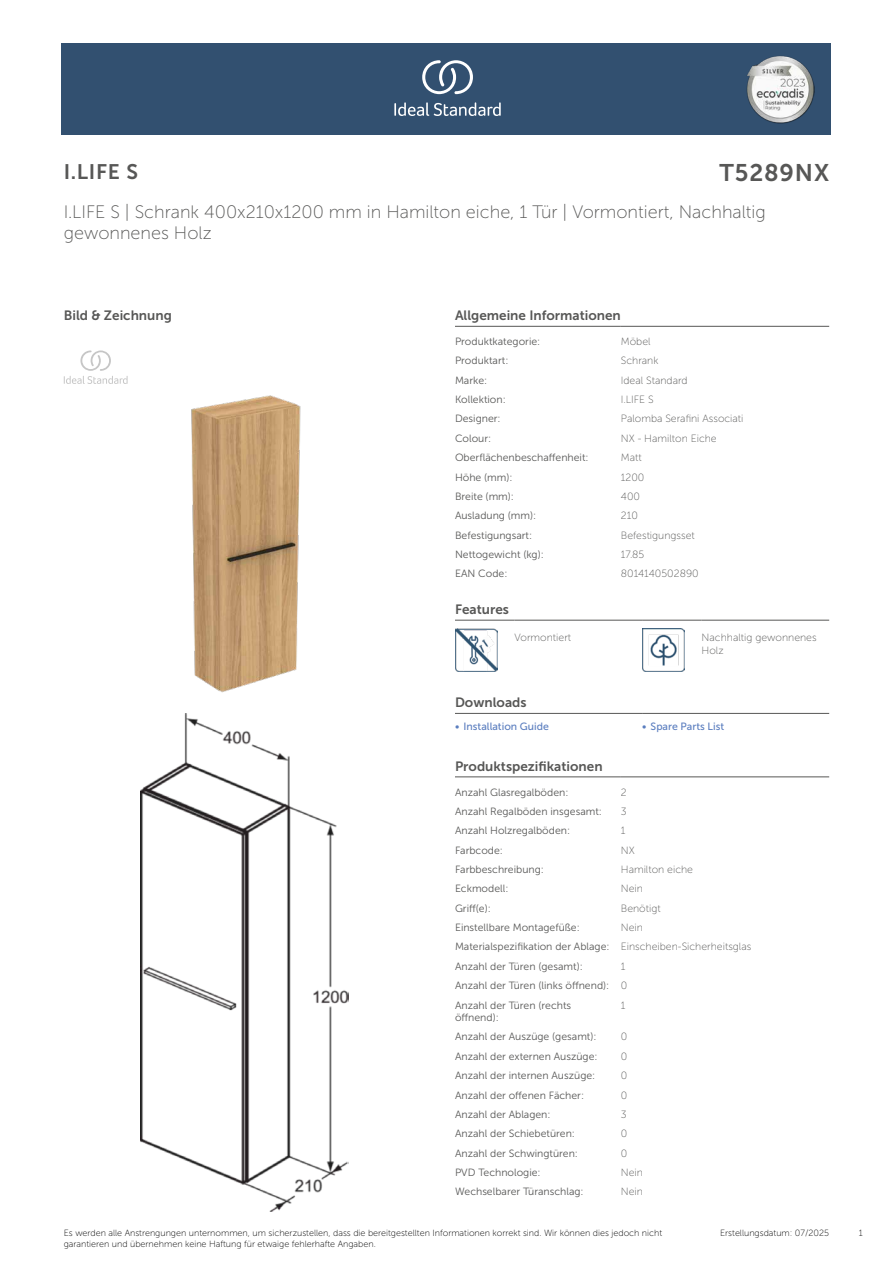
<style>
.page{position:relative;width:893px;height:1263px;background:#fff}
.page>*{position:absolute;margin:0;border:0;box-sizing:border-box;transform-origin:0 0}
.t1{font:24px "Museo Sans 700";letter-spacing:.035em;color:#575756}
.t2{font:21px "Museo Sans 700";color:#575756}
.t3{font:18px/21.6px "Museo Sans 100";color:#575756}
.head_9pt{font:13.5px "Museo Sans 700";color:#575756}
.head_general{font:10.5px/12.6px "Museo Sans 300";color:#575756}
.value_general{font:10.5px/12.6px "Museo Sans 100";color:#575756}
.links{font:10.5px "Museo Sans 500";color:#5b7ebf}
.t4{font:9px/10.8px "Museo Sans 100";color:#000}
</style>
<div class="page">
<div style="left:62px;top:43px;width:769px;height:91px;background:#325070"></div>
<hr style="left:455px;top:326px;width:166px;height:1px;background:#575756">
<hr style="left:621px;top:326px;width:208px;height:1px;background:#575756">
<hr style="left:455px;top:620px;width:59px;height:1px;background:#575756">
<hr style="left:514px;top:620px;width:128px;height:1px;background:#575756">
<hr style="left:642px;top:620px;width:60px;height:1px;background:#575756">
<hr style="left:702px;top:620px;width:127px;height:1px;background:#575756">
<img style="left:455px;top:629px;width:42px;height:42px">
<img style="left:642px;top:629px;width:43px;height:42px">
<hr style="left:455px;top:713px;width:187px;height:1px;background:#575756">
<hr style="left:642px;top:713px;width:187px;height:1px;background:#575756">
<hr style="left:455px;top:777px;width:166px;height:1px;background:#575756">
<hr style="left:621px;top:777px;width:208px;height:1px;background:#575756">
<svg style="left:64px;top:350px;width:64px;height:34px"></svg>
<img style="left:191px;top:395px;width:110px;height:297px">
<img style="left:140px;top:714px;width:209px;height:497px">
<svg style="left:394px;top:102px;width:107px;height:14px"></svg>
<svg style="left:422px;top:60px;width:51px;height:34px"></svg>
<img style="left:746px;top:56px;width:68px;height:67px">
<h2 class="t2" style="left:64px;top:160px;width:76px">I.LIFE S</h2>
<h1 class="t1" style="left:719px;top:160px;width:111px">T5289NX</h1>
<h3 class="t3" style="left:64px;top:201px;width:703px">I.LIFE S | Schrank 400x210x1200 mm in Hamilton eiche, 1 Tür | Vormontiert, Nachhaltig gewonnenes Holz</h3>
<h2 class="head_9pt" style="left:64px;top:308px;width:110px">Bild &amp; Zeichnung</h2>
<h2 class="head_9pt" style="left:455px;top:308px;width:167px">Allgemeine Informationen</h2>
<h3 class="head_general" style="left:455px;top:335px;width:87px">Produktkategorie:</h3>
<p class="value_general" style="left:621px;top:335px;width:31px">Möbel</p>
<h3 class="head_general" style="left:455px;top:354px;width:55px">Produktart:</h3>
<p class="value_general" style="left:621px;top:355px;width:39px">Schrank</p>
<h3 class="head_general" style="left:455px;top:374px;width:34px">Marke:</h3>
<p class="value_general" style="left:621px;top:374px;width:68px">Ideal Standard</p>
<h3 class="head_general" style="left:455px;top:393px;width:52px">Kollektion:</h3>
<p class="value_general" style="left:621px;top:393px;width:34px">I.LIFE S</p>
<h3 class="head_general" style="left:455px;top:413px;width:47px">Designer:</h3>
<p class="value_general" style="left:621px;top:413px;width:124px">Palomba Serafini Associati</p>
<h3 class="head_general" style="left:455px;top:432px;width:38px">Colour:</h3>
<p class="value_general" style="left:621px;top:432px;width:97px">NX - Hamilton Eiche</p>
<h3 class="head_general" style="left:455px;top:451px;width:135px">Oberflächenbeschaffenheit:</h3>
<p class="value_general" style="left:621px;top:451px;width:22px">Matt</p>
<h3 class="head_general" style="left:455px;top:471px;width:59px">Höhe (mm):</h3>
<p class="value_general" style="left:621px;top:471px;width:25px">1200</p>
<h3 class="head_general" style="left:455px;top:490px;width:61px">Breite (mm):</h3>
<p class="value_general" style="left:621px;top:490px;width:21px">400</p>
<h3 class="head_general" style="left:455px;top:509px;width:83px">Ausladung (mm):</h3>
<p class="value_general" style="left:621px;top:509px;width:19px">210</p>
<h3 class="head_general" style="left:455px;top:529px;width:79px">Befestigungsart:</h3>
<p class="value_general" style="left:621px;top:529px;width:75px">Befestigungsset</p>
<h3 class="head_general" style="left:455px;top:548px;width:90px">Nettogewicht (kg):</h3>
<p class="value_general" style="left:621px;top:548px;width:25px">17.85</p>
<h3 class="head_general" style="left:455px;top:567px;width:54px">EAN Code:</h3>
<p class="value_general" style="left:621px;top:567px;width:79px">8014140502890</p>
<h2 class="head_9pt" style="left:455px;top:602px;width:55px">Features</h2>
<p class="value_general" style="left:514px;top:631px;width:58px">Vormontiert</p>
<p class="value_general" style="left:702px;top:631px;width:117px">Nachhaltig gewonnenes<br>Holz</p>
<h2 class="head_9pt" style="left:455px;top:695px;width:73px">Downloads</h2>
<p class="links" style="left:455px;top:721px;width:95px">• Installation Guide</p>
<p class="links" style="left:642px;top:721px;width:84px">• Spare Parts List</p>
<h2 class="head_9pt" style="left:455px;top:758px;width:149px">Produktspezifikationen</h2>
<h3 class="head_general" style="left:455px;top:786px;width:115px">Anzahl Glasregalböden:</h3>
<p class="value_general" style="left:621px;top:786px;width:7px">2</p>
<h3 class="head_general" style="left:455px;top:805px;width:149px">Anzahl Regalböden insgesamt:</h3>
<p class="value_general" style="left:621px;top:805px;width:7px">3</p>
<h3 class="head_general" style="left:455px;top:824px;width:117px">Anzahl Holzregalböden:</h3>
<p class="value_general" style="left:621px;top:824px;width:6px">1</p>
<h3 class="head_general" style="left:455px;top:844px;width:49px">Farbcode:</h3>
<p class="value_general" style="left:621px;top:844px;width:15px">NX</p>
<h3 class="head_general" style="left:455px;top:863px;width:90px">Farbbeschreibung:</h3>
<p class="value_general" style="left:621px;top:863px;width:74px">Hamilton eiche</p>
<h3 class="head_general" style="left:455px;top:882px;width:55px">Eckmodell:</h3>
<p class="value_general" style="left:621px;top:882px;width:24px">Nein</p>
<h3 class="head_general" style="left:455px;top:902px;width:37px">Griff(e):</h3>
<p class="value_general" style="left:621px;top:902px;width:41px">Benötigt</p>
<h3 class="head_general" style="left:455px;top:921px;width:126px">Einstellbare Montagefüße:</h3>
<p class="value_general" style="left:621px;top:921px;width:24px">Nein</p>
<h3 class="head_general" style="left:455px;top:940px;width:156px">Materialspezifikation der Ablage:</h3>
<p class="value_general" style="left:621px;top:941px;width:132px">Einscheiben-Sicherheitsglas</p>
<h3 class="head_general" style="left:455px;top:960px;width:129px">Anzahl der Türen (gesamt):</h3>
<p class="value_general" style="left:621px;top:960px;width:6px">1</p>
<h3 class="head_general" style="left:455px;top:979px;width:156px">Anzahl der Türen (links öffnend):</h3>
<p class="value_general" style="left:621px;top:979px;width:8px">0</p>
<h3 class="head_general" style="left:455px;top:999px;width:118px">Anzahl der Türen (rechts öffnend):</h3>
<p class="value_general" style="left:621px;top:999px;width:6px">1</p>
<h3 class="head_general" style="left:455px;top:1031px;width:143px">Anzahl der Auszüge (gesamt):</h3>
<p class="value_general" style="left:621px;top:1031px;width:8px">0</p>
<h3 class="head_general" style="left:455px;top:1050px;width:144px">Anzahl der externen Auszüge:</h3>
<p class="value_general" style="left:621px;top:1050px;width:8px">0</p>
<h3 class="head_general" style="left:455px;top:1069px;width:142px">Anzahl der internen Auszüge:</h3>
<p class="value_general" style="left:621px;top:1069px;width:8px">0</p>
<h3 class="head_general" style="left:455px;top:1089px;width:131px">Anzahl der offenen Fächer:</h3>
<p class="value_general" style="left:621px;top:1089px;width:8px">0</p>
<h3 class="head_general" style="left:455px;top:1108px;width:97px">Anzahl der Ablagen:</h3>
<p class="value_general" style="left:621px;top:1108px;width:7px">3</p>
<h3 class="head_general" style="left:455px;top:1127px;width:122px">Anzahl der Schiebetüren:</h3>
<p class="value_general" style="left:621px;top:1127px;width:8px">0</p>
<h3 class="head_general" style="left:455px;top:1147px;width:124px">Anzahl der Schwingtüren:</h3>
<p class="value_general" style="left:621px;top:1147px;width:8px">0</p>
<h3 class="head_general" style="left:455px;top:1166px;width:87px">PVD Technologie:</h3>
<p class="value_general" style="left:621px;top:1166px;width:24px">Nein</p>
<h3 class="head_general" style="left:455px;top:1185px;width:130px">Wechselbarer Türanschlag:</h3>
<p class="value_general" style="left:621px;top:1185px;width:24px">Nein</p>
<p class="t4" style="left:64px;top:1227px;width:600px">Es werden alle Anstrengungen unternommen, um sicherzustellen, dass die bereitgestellten Informationen korrekt sind. Wir können dies jedoch nicht garantieren und übernehmen keine Haftung für etwaige fehlerhafte Angaben.</p>
<p class="t4" style="left:720px;top:1227px;width:111px">Erstellungsdatum: 07/2025</p>
<p class="t4" style="left:859px;top:1227px;width:5px">1</p>
</div>
